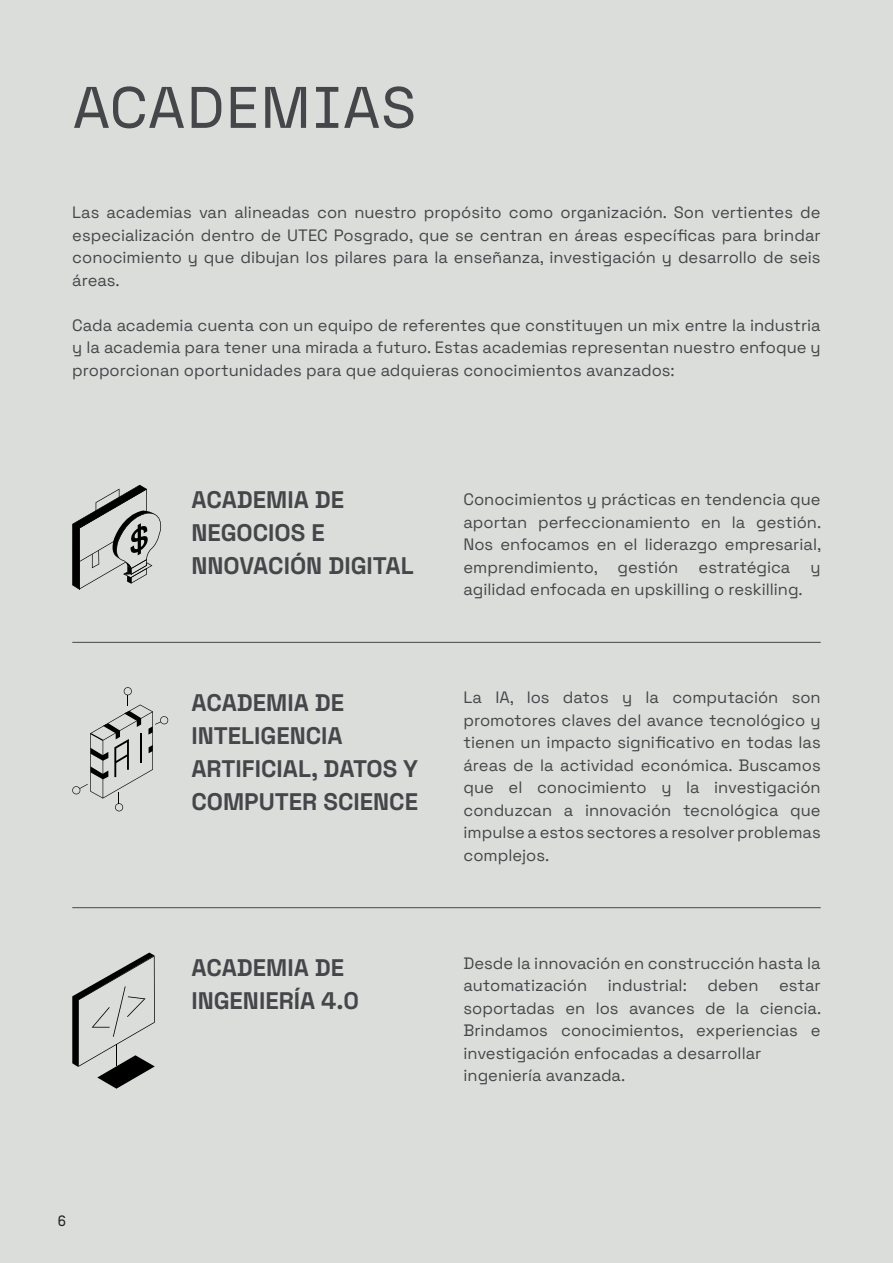
<style>
.page{position:relative;width:893px;height:1263px;background:#dbdddb}
.page>*{position:absolute;margin:0;border:0;box-sizing:border-box;transform-origin:0 0}
.t1{font:58.5px "N27";color:#454649}
.t2{font:700 24px/33px "Space Grotesk";color:#454649}
.t3{font:16.5px/22.5px "Space Grotesk";color:#464649;text-align:justify}
.t4{font:16.5px/22.5px "Space Grotesk";color:#454649;text-align:justify}
.t5{font:15px "N27";color:#231f20}
</style>
<div class="page">
<svg style="left:72px;top:485px;width:89px;height:105px"></svg>
<hr style="left:72px;top:642px;width:749px;height:1px;background:#454649">
<hr style="left:72px;top:907px;width:749px;height:1px;background:#454649">
<svg style="left:72px;top:687px;width:97px;height:124px"></svg>
<svg style="left:72px;top:952px;width:83px;height:137px"></svg>
<h1 class="t1" style="left:72px;top:72px;width:346px">ACADEMIAS</h1>
<p class="t4" style="left:72px;top:200px;width:750px">Las academias van alineadas con nuestro propósito como organización. Son vertientes de especialización dentro de UTEC Posgrado, que se centran en áreas específicas para brindar conocimiento y que dibujan los pilares para la enseñanza, investigación y desarrollo de seis áreas.</p>
<p class="t4" style="left:72px;top:313px;width:750px">Cada academia cuenta con un equipo de referentes que constituyen un mix entre la industria y la academia para tener una mirada a futuro. Estas academias representan nuestro enfoque y proporcionan oportunidades para que adquieras conocimientos avanzados:</p>
<p class="t5" style="left:57px;top:1211px;width:11px">6</p>
<h2 class="t2" style="left:191px;top:482px;width:224px">ACADEMIA DE<br>NEGOCIOS E<br>NNOVACIÓN DIGITAL</h2>
<h2 class="t2" style="left:191px;top:685px;width:228px">ACADEMIA DE<br>INTELIGENCIA<br>ARTIFICIAL, DATOS Y<br>COMPUTER SCIENCE</h2>
<h2 class="t2" style="left:191px;top:950px;width:169px">ACADEMIA DE<br>INGENIERÍA 4.0</h2>
<p class="t3" style="left:463px;top:487px;width:359px">Conocimientos y prácticas en tendencia que aportan perfeccionamiento en la gestión.<br>Nos enfocamos en el liderazgo empresarial, emprendimiento, gestión estratégica y agilidad enfocada en upskilling o reskilling.</p>
<p class="t3" style="left:463px;top:685px;width:359px">La IA, los datos y la computación son promotores claves del avance tecnológico y tienen un impacto significativo en todas las áreas de la actividad económica. Buscamos que el conocimiento y la investigación conduzcan a innovación tecnológica que impulse a estos sectores a resolver problemas complejos.</p>
<p class="t3" style="left:463px;top:951px;width:359px">Desde la innovación en construcción hasta la automatización</p>
<p class="t3" style="left:608px;top:973px;width:80px">industrial:</p>
<p class="t3" style="left:707px;top:973px;width:52px">deben</p>
<p class="t3" style="left:463px;top:973px;width:359px;text-align:left;text-indent:316px">estar soportadas en los avances de la ciencia.<br>Brindamos conocimientos, experiencias e investigación enfocadas a desarrollar ingeniería avanzada.</p>
</div>
